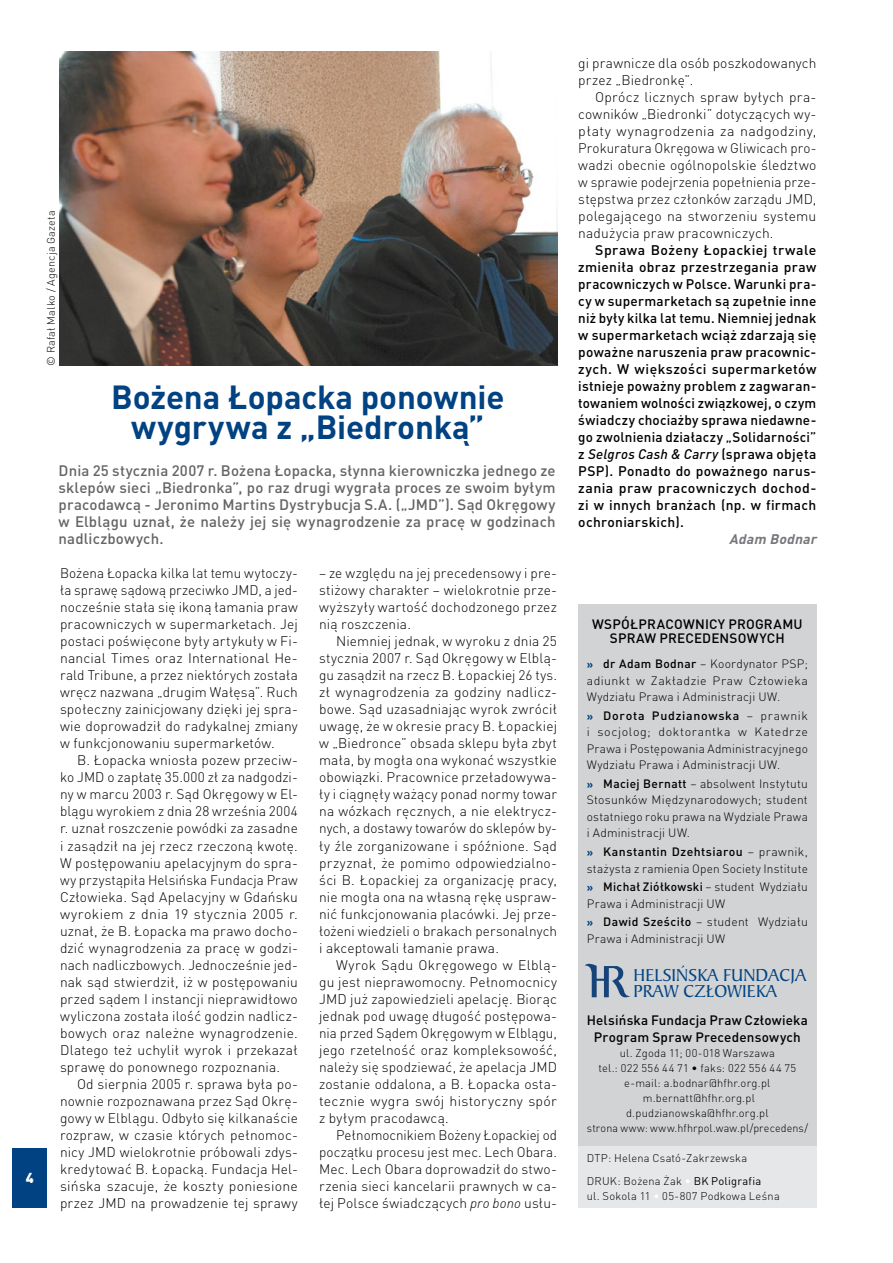
<style>
.page{position:relative;width:893px;height:1263px;background:#fff}
.page>*{position:absolute;margin:0;border:0;box-sizing:border-box;transform-origin:0 0}
.t1{font:700 33px/30px "DIN Festival";letter-spacing:-.005em;color:#004282;text-align:center}
.t2{font:18.15px/16.8px "Baker Signet PL";color:#004282}
.t3{font:500 15px/17px "DIN Festival";letter-spacing:.01em;color:#636466;text-align:justify}
.t4{font:300 13.8px/17px "DIN Festival";letter-spacing:.01em;color:#000;text-align:justify}
.t5{font:500 13.8px/17px "DIN Festival";letter-spacing:.02em;color:#000;text-align:justify}
.t6{font:italic 700 13.8px "DIN Festival";color:#76787b}
.t7{font:500 13.5px/13.5px "DIN Festival";letter-spacing:.015em;color:#000;text-align:center}
.t8{font:300 12px/16.5px "DIN Festival";letter-spacing:.015em;color:#000;text-align:justify}
.t9{font:700 12px "Futura TCE";color:#004282}
.t10{font:300 11.1px/15px "DIN Festival";letter-spacing:.02em;color:#000;text-align:center}
.t11{font:300 10.8px "DIN Festival";letter-spacing:.02em;color:#000}
.s1{font-style:italic}
.s2{font-weight:500}
.s3{color:#fff}
.s4{font-weight:400}
</style>
<div class="page">
<img style="left:60px;top:51px;width:497px;height:315px">
<div style="left:578px;top:604px;width:238px;height:604px;background:#d1d3d4"></div>
<div style="left:578px;top:1147px;width:238px;height:61px;background:#e6e7e8"></div>
<svg style="left:585px;top:964px;width:46px;height:33px"></svg>
<div style="left:13px;top:1148px;width:34px;height:60px;background:#004282"></div>
<p class="t11" style="left:44px;top:366px;width:157px;rotate:-90deg">© Rafał Malko / Agencja Gazeta</p>
<h1 class="t1" style="left:111px;top:380px;width:395px">Bożena Łopacka ponownie wygrywa z „Biedronką”</h1>
<p class="t3" style="left:59px;top:462px;width:498px">Dnia 25 stycznia 2007 r. Bożena Łopacka, słynna kierowniczka jednego ze sklepów sieci „Biedronka”, po raz drugi wygrała proces ze swoim byłym pracodawcą - Jeronimo Martins Dystrybucja S.A. („JMD”). Sąd Okręgowy w Elblągu uznał, że należy jej się wynagrodzenie za pracę w godzinach nadliczbowych.</p>
<p class="t4" style="left:60px;top:565px;width:239px">Bożena Łopacka kilka lat temu wytoczy&shy;ła sprawę sądową przeciwko JMD, a jed&shy;nocześnie stała się ikoną łamania praw pracowniczych w supermarketach. Jej postaci poświęcone były artykuły w Fi&shy;nancial Times oraz International He&shy;rald Tribune, a przez niektórych została wręcz nazwana „drugim Wałęsą”. Ruch społeczny zainicjowany dzięki jej spra&shy;wie doprowadził do radykalnej zmiany w funkcjonowaniu supermarketów.</p>
<p class="t4" style="left:60px;top:752px;width:239px;text-indent:17px">B. Łopacka wniosła pozew przeciw&shy;ko JMD o zapłatę 35.000 zł za nadgodzi&shy;ny w marcu 2003 r. Sąd Okręgowy w El&shy;blągu wyrokiem z dnia 28 września 2004 r. uznał roszczenie powódki za zasadne i zasądził na jej rzecz rzeczoną kwotę.<br>W postępowaniu apelacyjnym do spra&shy;wy przystąpiła Helsińska Fundacja Praw Człowieka. Sąd Apelacyjny w Gdańsku wyrokiem z dnia 19 stycznia 2005 r. uznał, że B. Łopacka ma prawo docho&shy;dzić wynagrodzenia za pracę w godzi&shy;nach nadliczbowych. Jednocześnie jed&shy;nak sąd stwierdził, iż w postępowaniu przed sądem I instancji nieprawidłowo wyliczona została ilość godzin nadlicz&shy;bowych oraz należne wynagrodzenie.<br>Dlatego też uchylił wyrok i przekazał sprawę do ponownego rozpoznania.</p>
<p class="t4" style="left:60px;top:1075px;width:239px;text-indent:17px">Od sierpnia 2005 r. sprawa była po&shy;nownie rozpoznawana przez Sąd Okrę&shy;gowy w Elblągu. Odbyło się kilkanaście rozpraw, w czasie których pełnomoc&shy;nicy JMD wielokrotnie próbowali zdys&shy;kredytować B. Łopacką. Fundacja Hel&shy;sińska szacuje, że koszty poniesione przez JMD na prowadzenie tej sprawy</p>
<p class="t4" style="left:319px;top:565px;width:239px">– ze względu na jej precedensowy i pre&shy;stiżowy charakter – wielokrotnie prze&shy;wyższyły wartość dochodzonego przez nią roszczenia.</p>
<p class="t4" style="left:319px;top:633px;width:239px;text-indent:17px">Niemniej jednak, w wyroku z dnia 25 stycznia 2007 r. Sąd Okręgowy w Elblą&shy;gu zasądził na rzecz B. Łopackiej 26 tys. zł wynagrodzenia za godziny nadlicz&shy;bowe. Sąd uzasadniając wyrok zwrócił uwagę, że w okresie pracy B. Łopackiej w „Biedronce” obsada sklepu była zbyt mała, by mogła ona wykonać wszystkie obowiązki. Pracownice przeładowywa&shy;ły i ciągnęły ważący ponad normy towar na wózkach ręcznych, a nie elektrycz&shy;nych, a dostawy towarów do sklepów by&shy;ły źle zorganizowane i spóźnione. Sąd przyznał, że pomimo odpowiedzialno&shy;ści B. Łopackiej za organizację pracy, nie mogła ona na własną rękę uspraw&shy;nić funkcjonowania placówki. Jej prze&shy;łożeni wiedzieli o brakach personalnych i akceptowali łamanie prawa.</p>
<p class="t4" style="left:319px;top:956px;width:239px;text-indent:17px">Wyrok Sądu Okręgowego w Elblą&shy;gu jest nieprawomocny. Pełnomocnicy JMD już zapowiedzieli apelację. Biorąc jednak pod uwagę długość postępowa&shy;nia przed Sądem Okręgowym w Elblągu, jego rzetelność oraz kompleksowość, należy się spodziewać, że apelacja JMD zostanie oddalona, a B. Łopacka osta&shy;tecznie wygra swój historyczny spór z byłym pracodawcą.</p>
<p class="t4" style="left:319px;top:1126px;width:239px;text-indent:17px">Pełnomocnikiem Bożeny Łopackiej od początku procesu jest mec. Lech Obara.<br>Mec. Lech Obara doprowadził do stwo&shy;rzenia sieci kancelarii prawnych w ca&shy;łej Polsce świadczących <span class="s1">pro bono</span> usłu-</p>
<p class="t4" style="left:578px;top:54px;width:240px">gi prawnicze dla osób poszkodowanych przez „Biedronkę”.</p>
<p class="t4" style="left:578px;top:88px;width:240px;text-indent:17px">Oprócz licznych spraw byłych pra&shy;cowników „Biedronki” dotyczących wy&shy;płaty wynagrodzenia za nadgodziny, Prokuratura Okręgowa w Gliwicach pro&shy;wadzi obecnie ogólnopolskie śledztwo w sprawie podejrzenia popełnienia prze&shy;stępstwa przez członków zarządu JMD, polegającego na stworzeniu systemu nadużycia praw pracowniczych.</p>
<p class="t5" style="left:578px;top:241px;width:240px;text-indent:17px">Sprawa Bożeny Łopackiej trwale zmieniła obraz przestrzegania praw pracowniczych w Polsce. Warunki pra&shy;cy w supermarketach są zupełnie inne niż były kilka lat temu. Niemniej jednak w supermarketach wciąż zdarzają się poważne naruszenia praw pracownic&shy;zych. W większości supermarketów istnieje poważny problem z zagwaran&shy;towaniem wolności związkowej, o czym świadczy chociażby sprawa niedawne&shy;go zwolnienia działaczy „Solidarności” z <span class="s1">Selgros Cash &amp; Carry</span> (sprawa objęta PSP). Ponadto do poważnego narus&shy;zania praw pracowniczych dochod&shy;zi w innych branżach (np. w firmach ochroniarskich).</p>
<p class="t6" style="left:729px;top:530px;width:92px">Adam Bodnar</p>
<p class="t7" style="left:592px;top:617px;width:212px">WSPÓŁPRACOWNICY PROGRAMU<br>SPRAW PRECEDENSOWYCH</p>
<p class="t8" style="left:587px;top:655px;width:223px;text-indent:16px"><span class="s2">dr Adam Bodnar</span> – Koordynator PSP; adiunkt w Zakładzie Praw Człowieka Wydziału Prawa i Administracji UW.</p>
<p class="t8" style="left:587px;top:707px;width:223px;text-indent:16px"><span class="s2">Dorota Pudzianowska</span> – prawnik i socjolog; doktorantka w Katedrze Prawa i Postępowania Administracyjnego Wydziału Prawa i Administracji UW.</p>
<p class="t8" style="left:587px;top:775px;width:223px;text-indent:16px"><span class="s2">Maciej Bernatt</span> – absolwent Instytutu Stosunków Międzynarodowych; student ostatniego roku prawa na Wydziale Prawa i Administracji UW.</p>
<p class="t8" style="left:587px;top:843px;width:223px;text-align:right"><span class="s2">Kanstantin Dzehtsiarou</span> – prawnik, stażysta z ramienia Open Society Institute</p>
<p class="t8" style="left:587px;top:878px;width:223px;text-indent:16px"><span class="s2">Michał Ziółkowski</span> – student Wydziału<br>Prawa i Administracji UW</p>
<p class="t8" style="left:587px;top:913px;width:223px;text-indent:16px"><span class="s2">Dawid Sześciło</span> – student Wydziału<br>Prawa i Administracji UW</p>
<p class="t9" style="left:587px;top:657px;width:8px">»</p>
<p class="t9" style="left:587px;top:708px;width:8px">»</p>
<p class="t9" style="left:587px;top:776px;width:8px">»</p>
<p class="t9" style="left:587px;top:844px;width:8px">»</p>
<p class="t9" style="left:587px;top:880px;width:8px">»</p>
<p class="t9" style="left:587px;top:915px;width:8px">»</p>
<h2 class="t2" style="left:634px;top:966px;width:174px">HELSIŃSKA FUNDACJA<br>PRAW CZŁOWIEKA</h2>
<p class="t7" style="left:587px;top:1012px;width:223px;line-height:16.5px">Helsińska Fundacja Praw Człowieka<br>Program Spraw Precedensowych</p>
<p class="t10" style="left:587px;top:1045px;width:223px">ul. Zgoda 11; 00-018 Warszawa<br>tel.: 022 556 44 71 • faks: 022 556 44 75 e-mail: a.bodnar@hfhr.org.pl m.bernatt@hfhr.org.pl d.pudzianowska@hfhr.org.pl<br>strona www: www.hfhrpol.waw.pl/precedens/</p>
<p class="t10" style="left:587px;top:1146px;width:176px;line-height:23.5px;text-align:left">DTP: Helena Csató-Zakrzewska<br>DRUK: Bożena Żak <span class="s3">•</span> <span class="s4">BK Poligrafia</span></p>
<p class="t10" style="left:587px;top:1189px;width:195px">ul. Sokola 11 <span class="s3">•</span> 05-807 Podkowa Leśna</p>
</div>
